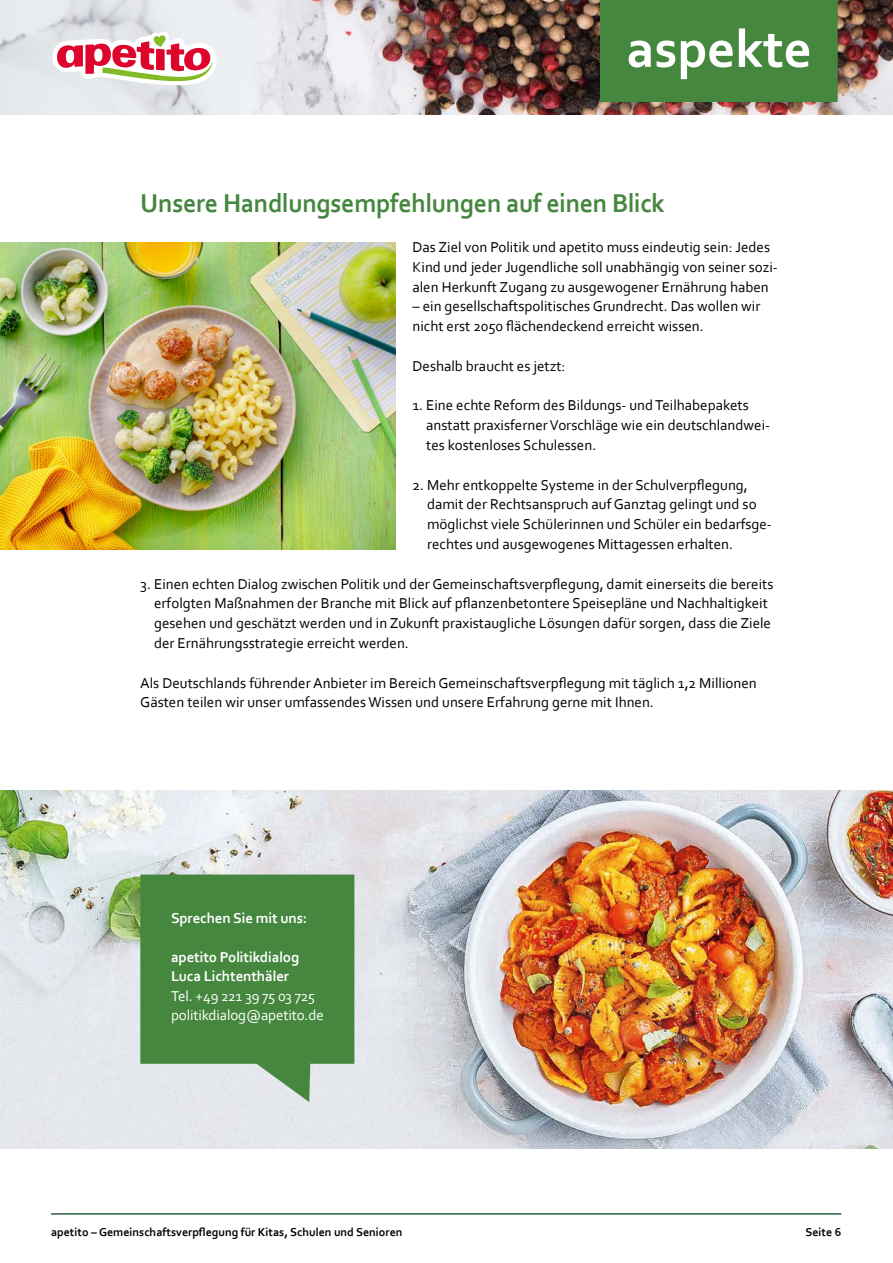
<style>
.page{position:relative;width:893px;height:1263px;background:#fff}
.page>*{position:absolute;margin:0;border:0;box-sizing:border-box;transform-origin:0 0}
.t1{font:700 54.3px "Corbel";color:#fff}
.t2{font:700 27px "Corbel";letter-spacing:-.01em;color:#45873e;scale:.96 1}
.t3{font:15px/19.8px "Corbel";color:#000}
.t4{font:700 15px/19.5px "Corbel";letter-spacing:-.01em;color:#fff}
.t5{font:15px/19.5px "Corbel";letter-spacing:-.01em;color:#fff}
.t6{font:700 12px "Corbel";color:#000}
</style>
<div class="page">
<img style="left:0;top:790px;width:893px;height:358px">
<svg style="left:140px;top:874px;width:214px;height:228px;fill:#45873e"></svg>
<img style="left:0;top:242px;width:395px;height:307px">
<img style="left:0;top:0;width:893px;height:114px">
<svg style="left:53px;top:30px;width:165px;height:56px"></svg>
<div style="left:600px;top:0;width:238px;height:102px;background:#45873e"></div>
<hr style="left:51px;top:1213px;width:790px;height:2px;background:#296140">
<h1 class="t1" style="left:626px;top:15px;width:187px">aspekte</h1>
<h2 class="t2" style="left:140px;top:187px;width:548px">Unsere Handlungsempfehlungen auf einen Blick</h2>
<p class="t3" style="left:412px;top:237px;width:367px">Das Ziel von Politik und apetito muss eindeutig sein: Jedes<br>Kind und jeder Jugendliche soll unabhängig von seiner sozi&shy;alen Herkunft Zugang zu ausgewogener Ernährung haben</p>
<p class="t3" style="left:412px;top:296px;width:349px">– ein gesellschaftspolitisches Grundrecht. Das wollen wir nicht erst 2050 flächendeckend erreicht wissen.</p>
<p class="t3" style="left:412px;top:356px;width:155px">Deshalb braucht es jetzt:</p>
<p class="t3" style="left:426px;top:395px;width:346px;text-indent:-14px">1. Eine echte Reform des Bildungs- und Teilhabepakets anstatt praxisferner Vorschläge wie ein deutschlandwei&shy;tes kostenloses Schulessen.</p>
<p class="t3" style="left:427px;top:474px;width:346px;text-indent:-15px">2. Mehr entkoppelte Systeme in der Schulverpflegung, damit der Rechtsanspruch auf Ganztag gelingt und so möglichst viele Schülerinnen und Schüler ein bedarfsge&shy;rechtes und ausgewogenes Mittagessen erhalten.</p>
<p class="t3" style="left:154px;top:573px;width:621px;text-indent:-14px">3. Einen echten Dialog zwischen Politik und der Gemeinschaftsverpflegung, damit einerseits die bereits erfolgten Maßnahmen der Branche mit Blick auf pflanzenbetontere Speisepläne und Nachhaltigkeit gesehen und geschätzt werden und in Zukunft praxistaugliche Lösungen dafür sorgen, dass die Ziele der Ernährungsstrategie erreicht werden.</p>
<p class="t3" style="left:140px;top:672px;width:618px">Als Deutschlands führender Anbieter im Bereich Gemeinschaftsverpflegung mit täglich 1,2 Millionen<br>Gästen teilen wir unser umfassendes Wissen und unsere Erfahrung gerne mit Ihnen.</p>
<p class="t4" style="left:171px;top:907px;width:138px">Sprechen Sie mit uns:</p>
<p class="t4" style="left:171px;top:946px;width:130px">apetito Politikdialog<br>Luca Lichtenthäler</p>
<p class="t5" style="left:171px;top:985px;width:154px">Tel. +49 221 39 75 03 725 politikdialog@apetito.de</p>
<p class="t6" style="left:51px;top:1224px;width:353px">apetito – Gemeinschaftsverpflegung für Kitas, Schulen und Senioren</p>
<p class="t6" style="left:805px;top:1224px;width:37px">Seite 6</p>
</div>
